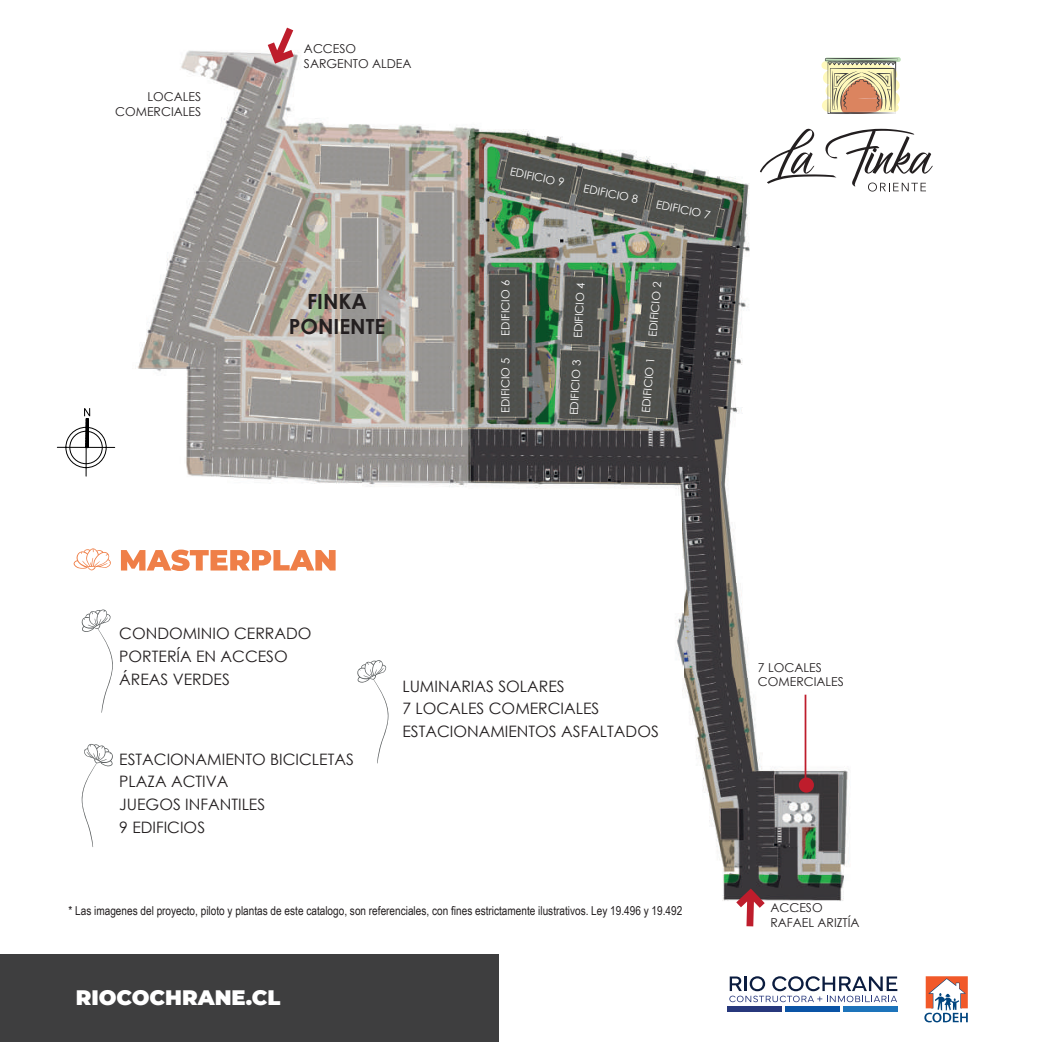
<style>
.page{position:relative;width:1042px;height:1042px;background:#fff}
.page>*{position:absolute;margin:0;border:0;box-sizing:border-box;transform-origin:0 0}
.t1{font:900 21px "Montserrat";color:#fff}
.t2{font:700 20.82px/25px "Century Gothic";color:#231f20;text-align:center}
.t3{font:15.75px/22.8px "Century Gothic";color:#231f20}
.t4{font:12.25px "Arial Narrow";color:#231f20}
.t5{font:12.25px/14.7px "Century Gothic";color:#231f20}
.t6{font:11.2px "Century Gothic";color:#fff}
</style>
<div class="page">
<div style="left:0;top:954px;width:499px;height:88px;background:#3e3e3f"></div>
<div style="left:727px;top:1006px;width:55px;height:6px;background:#27387c"></div>
<div style="left:785px;top:1006px;width:55px;height:6px;background:#0a54a6"></div>
<div style="left:843px;top:1006px;width:54px;height:6px;background:#1d74bb"></div>
<svg style="left:729px;top:976px;width:168px;height:26px"></svg>
<svg style="left:924px;top:976px;width:44px;height:46px"></svg>
<img style="left:483px;top:129px;width:200px;height:192px">
<img style="left:683px;top:128px;width:188px;height:773px">
<img style="left:483px;top:321px;width:200px;height:371px">
<svg style="left:57px;top:408px;width:58px;height:68px"></svg>
<svg style="left:736px;top:888px;width:29px;height:38px"></svg>
<svg style="left:821px;top:57px;width:80px;height:57px;background:#cfbb97"></svg>
<svg style="left:760px;top:129px;width:173px;height:62px"></svg>
<img style="left:135px;top:27px;width:348px;height:460px">
<div style="left:799px;top:777px;width:15px;height:15px;background:#be1d2c;border-radius:50%"></div>
<hr style="left:804px;top:694px;width:2px;height:91px;background:#be1d2c">
<svg style="left:268px;top:28px;width:26px;height:36px"></svg>
<svg style="left:81px;top:609px;width:32px;height:104px"></svg>
<svg style="left:81px;top:744px;width:32px;height:103px"></svg>
<svg style="left:357px;top:660px;width:32px;height:103px"></svg>
<svg style="left:73px;top:548px;width:38px;height:22px"></svg>
<img style="left:121px;top:549px;width:215px;height:22px">
<p class="t5" style="left:115px;top:89px;width:87px;text-align:right">LOCALES<br>COMERCIALES</p>
<p class="t5" style="left:304px;top:41px;width:109px">ACCESO<br>SARGENTO ALDEA</p>
<h2 class="t2" style="left:289px;top:288px;width:98px">FINKA<br>PONIENTE</h2>
<p class="t6" style="left:512px;top:163px;width:57px;rotate:12deg">EDIFICIO 9</p>
<p class="t6" style="left:585px;top:180px;width:57px;rotate:12deg">EDIFICIO 8</p>
<p class="t6" style="left:658px;top:196px;width:57px;rotate:12deg">EDIFICIO 7</p>
<p class="t6" style="left:498px;top:335px;width:57px;rotate:-90deg">EDIFICIO 6</p>
<p class="t6" style="left:570px;top:338px;width:57px;rotate:-87deg">EDIFICIO 4</p>
<p class="t6" style="left:498px;top:413px;width:57px;rotate:-90deg">EDIFICIO 5</p>
<p class="t6" style="left:645px;top:336px;width:57px;rotate:-85deg">EDIFICIO 2</p>
<p class="t6" style="left:566px;top:415px;width:57px;rotate:-87deg">EDIFICIO 3</p>
<p class="t6" style="left:638px;top:412px;width:57px;rotate:-85deg">EDIFICIO 1</p>
<p class="t3" style="left:119px;top:622px;width:194px">CONDOMINIO CERRADO<br>PORTERÍA EN ACCESO<br>ÁREAS VERDES</p>
<p class="t3" style="left:119px;top:747px;width:236px">ESTACIONAMIENTO BICICLETAS<br>PLAZA ACTIVA<br>JUEGOS INFANTILES<br>9 EDIFICIOS</p>
<p class="t3" style="left:402px;top:674px;width:258px">LUMINARIAS SOLARES<br>7 LOCALES COMERCIALES<br>ESTACIONAMIENTOS ASFALTADOS</p>
<p class="t4" style="left:68px;top:902px;width:615px">* Las imagenes del proyecto, piloto y plantas de este catalogo, son referenciales, con fines estrictamente ilustrativos. Ley 19.496 y 19.492</p>
<h1 class="t1" style="left:76px;top:981px;width:206px">RIOCOCHRANE.CL</h1>
<p class="t5" style="left:758px;top:660px;width:87px">7 LOCALES<br>COMERCIALES</p>
<p class="t5" style="left:770px;top:900px;width:91px">ACCESO<br>RAFAEL ARIZTÍA</p>
</div>
